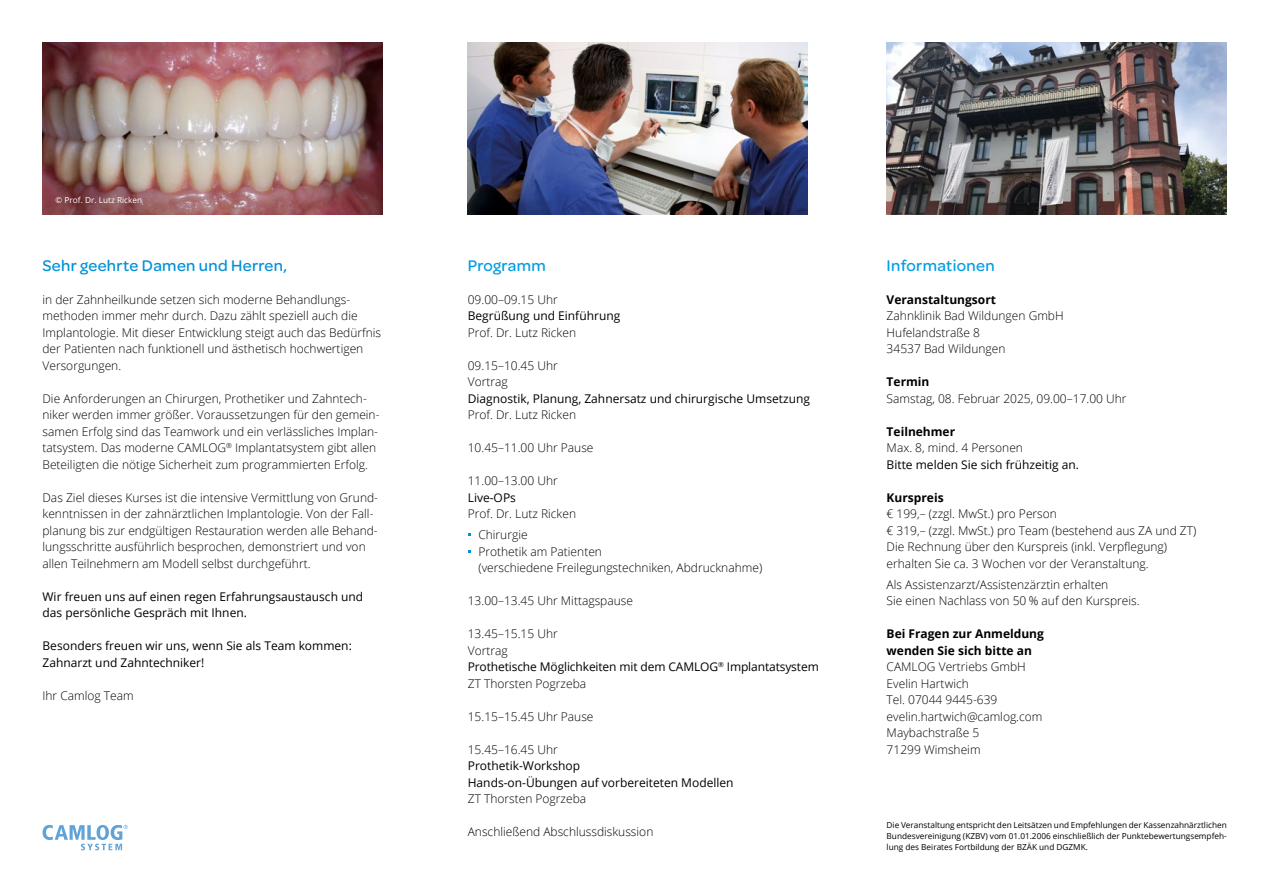
<style>
.page{position:relative;width:1263px;height:893px;background:#fff}
.page>*{position:absolute;margin:0;border:0;box-sizing:border-box;transform-origin:0 0}
.t1{font:500 16.5px "Omnes";letter-spacing:.02em;color:#0092d8}
.t2{font:500 16.5px "Omnes";letter-spacing:.02em;color:#009ee3}
.t3{font:300 12px/16.5px "Open Sans";color:#000}
.t4{font:12px/16.5px "Open Sans";color:#000}
.t5{font:700 12px/16.5px "Open Sans";color:#000}
.t6{font:8.25px/11.2px "Open Sans";color:#000;text-align:justify}
.t7{font:8.25px "Open Sans";color:#fff}
.s1{font-weight:300}
</style>
<div class="page">
<img style="left:887px;top:43px;width:340px;height:172px">
<img style="left:468px;top:43px;width:340px;height:172px">
<img style="left:43px;top:43px;width:340px;height:172px">
<svg style="left:43px;top:825px;width:85px;height:25px"></svg>
<p class="t7" style="left:56px;top:195px;width:88px">© Prof. Dr. Lutz Ricken</p>
<h1 class="t1" style="left:43px;top:254px;width:246px">Sehr geehrte Damen und Herren,</h1>
<p class="t3" style="left:43px;top:291px;width:340px">in der Zahnheilkunde setzen sich moderne Behandlungs&shy;methoden immer mehr durch. Dazu zählt speziell auch die Implantologie. Mit dieser Entwicklung steigt auch das Bedürfnis der Patienten nach funktionell und ästhetisch hochwertigen Versorgungen.</p>
<p class="t3" style="left:43px;top:390px;width:336px">Die Anforderungen an Chirurgen, Prothetiker und Zahntech&shy;niker werden immer größer. Voraussetzungen für den gemein-- samen Erfolg sind das Teamwork und ein verlässliches Implan&shy;tatsystem. Das moderne CAMLOG<sup>®</sup> Implantatsystem gibt allen Beteiligten die nötige Sicherheit zum programmierten Erfolg.</p>
<p class="t3" style="left:43px;top:489px;width:336px">Das Ziel dieses Kurses ist die intensive Vermittlung von Grund&shy;kenntnissen in der zahnärztlichen Implantologie. Von der Fall&shy;planung bis zur endgültigen Restauration werden alle Behand&shy;lungsschritte ausführlich besprochen, demonstriert und von allen Teilnehmern am Modell selbst durchgeführt.</p>
<p class="t4" style="left:43px;top:588px;width:322px">Wir freuen uns auf einen regen Erfahrungsaustausch und das persönliche Gespräch mit Ihnen.</p>
<p class="t4" style="left:43px;top:637px;width:311px">Besonders freuen wir uns, wenn Sie als Team kommen:<br>Zahnarzt und Zahntechniker!</p>
<p class="t3" style="left:43px;top:687px;width:93px">Ihr Camlog Team</p>
<h1 class="t2" style="left:468px;top:254px;width:80px">Programm</h1>
<p class="t3" style="left:468px;top:291px;width:92px">09.00–09.15 Uhr</p>
<p class="t4" style="left:468px;top:307px;width:154px">Begrüßung und Einführung</p>
<p class="t3" style="left:468px;top:324px;width:110px">Prof. Dr. Lutz Ricken</p>
<p class="t3" style="left:468px;top:357px;width:92px">09.15–10.45 Uhr<br>Vortrag</p>
<p class="t4" style="left:468px;top:390px;width:344px">Diagnostik, Planung, Zahnersatz und chirurgische Umsetzung</p>
<p class="t3" style="left:468px;top:406px;width:110px">Prof. Dr. Lutz Ricken</p>
<p class="t3" style="left:468px;top:439px;width:127px">10.45–11.00 Uhr Pause</p>
<p class="t3" style="left:468px;top:472px;width:92px">11.00–13.00 Uhr</p>
<p class="t4" style="left:468px;top:489px;width:50px">Live-OPs</p>
<p class="t3" style="left:478px;top:503px;width:99px;line-height:20.7px;text-indent:-11px">Prof. Dr. Lutz Ricken<br>Chirurgie</p>
<p class="t3" style="left:478px;top:543px;width:285px">Prothetik am Patienten<br>(verschiedene Freilegungstechniken, Abdrucknahme)</p>
<p class="t3" style="left:468px;top:592px;width:167px">13.00–13.45 Uhr Mittagspause</p>
<p class="t4" style="left:468px;top:625px;width:353px"><span class="s1">13.45–15.15 Uhr<br>Vortrag<br></span>Prothetische Möglichkeiten mit dem CAMLOG<sup>®</sup> Implantatsystem<br><span class="s1">ZT Thorsten Pogrzeba</span></p>
<p class="t3" style="left:468px;top:708px;width:127px">15.15–15.45 Uhr Pause</p>
<p class="t3" style="left:468px;top:741px;width:92px">15.45–16.45 Uhr</p>
<p class="t4" style="left:468px;top:757px;width:267px">Prothetik-Workshop<br>Hands-on-Übungen auf vorbereiteten Modellen</p>
<p class="t3" style="left:468px;top:790px;width:120px">ZT Thorsten Pogrzeba</p>
<p class="t3" style="left:468px;top:823px;width:187px">Anschließend Abschlussdiskussion</p>
<h1 class="t2" style="left:887px;top:254px;width:109px">Informationen</h1>
<p class="t5" style="left:887px;top:291px;width:111px">Veranstaltungsort</p>
<p class="t3" style="left:887px;top:307px;width:179px">Zahnklinik Bad Wildungen GmbH<br>Hufelandstraße 8<br>34537 Bad Wildungen</p>
<p class="t5" style="left:887px;top:373px;width:44px">Termin</p>
<p class="t3" style="left:887px;top:390px;width:241px">Samstag, 08. Februar 2025, 09.00–17.00 Uhr</p>
<p class="t5" style="left:887px;top:423px;width:70px">Teilnehmer</p>
<p class="t3" style="left:887px;top:439px;width:138px">Max. 8, mind. 4 Personen</p>
<p class="t4" style="left:887px;top:456px;width:194px">Bitte melden Sie sich frühzeitig an.</p>
<p class="t5" style="left:887px;top:489px;width:59px">Kurspreis</p>
<p class="t3" style="left:887px;top:505px;width:311px">€ 199,– (zzgl. MwSt.) pro Person<br>€ 319,– (zzgl. MwSt.) pro Team (bestehend aus ZA und ZT)<br>Die Rechnung über den Kurspreis (inkl. Verpflegung) erhalten Sie ca. 3 Wochen vor der Veranstaltung.</p>
<p class="t3" style="left:887px;top:576px;width:254px">Als Assistenzarzt/Assistenzärztin erhalten<br>Sie einen Nachlass von 50 % auf den Kurspreis.</p>
<p class="t5" style="left:887px;top:625px;width:159px">Bei Fragen zur Anmeldung wenden Sie sich bitte an</p>
<p class="t3" style="left:887px;top:658px;width:157px">CAMLOG Vertriebs GmbH<br>Evelin Hartwich<br>Tel. 07044 9445-639 evelin.hartwich@camlog.com<br>Maybachstraße 5<br>71299 Wimsheim</p>
<p class="t6" style="left:887px;top:819px;width:342px">Die Veranstaltung entspricht den Leitsätzen und Empfehlungen der Kassenzahnärztlichen Bundesvereinigung (KZBV) vom 01.01.2006 einschließlich der Punktebewertungsempfeh&shy;lung des Beirates Fortbildung der BZÄK und DGZMK.</p>
</div>
